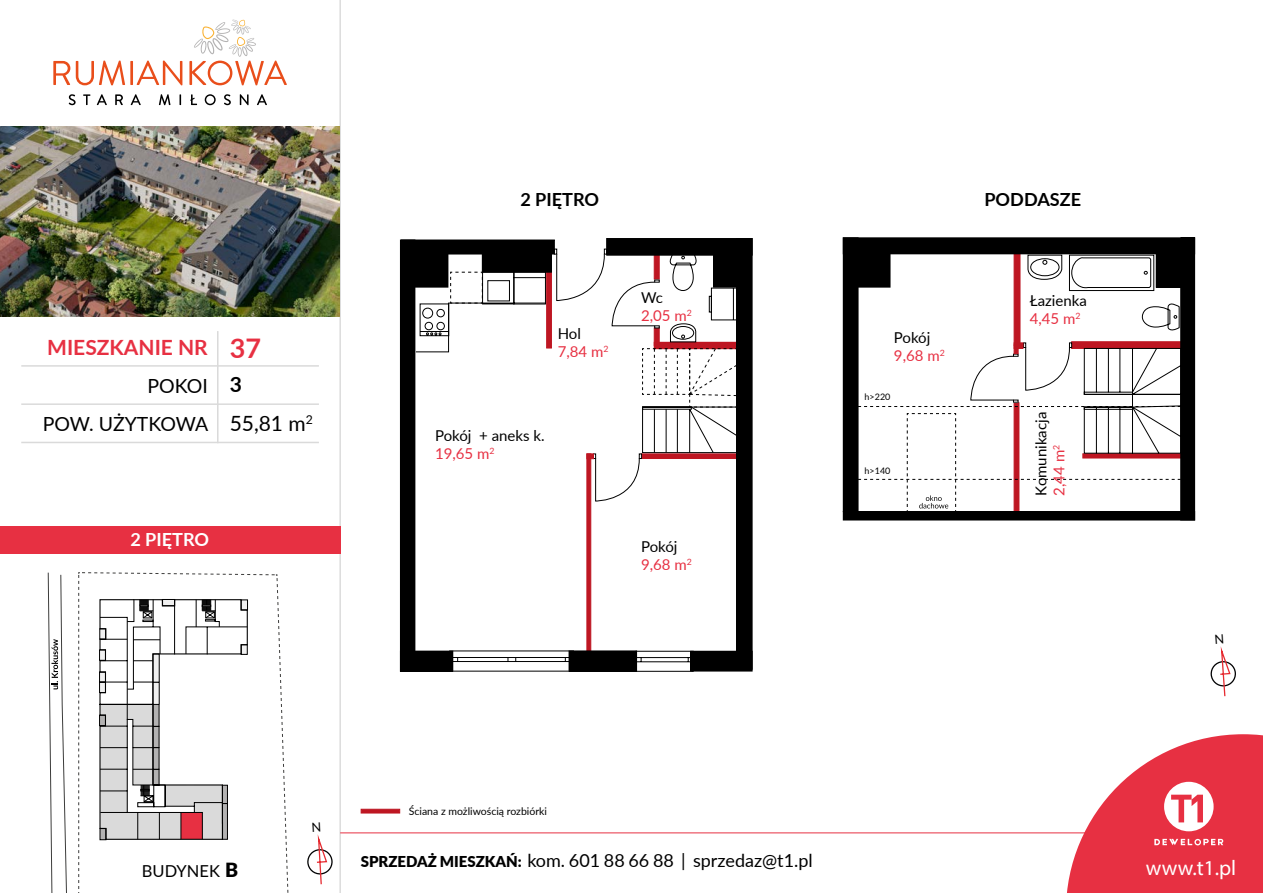
<style>
.page{position:relative;width:1263px;height:893px;background:#fff}
.page>*{position:absolute;margin:0;border:0;box-sizing:border-box;transform-origin:0 0}
.t1{font:700 27px "Lato";color:#e73042}
.t2{font:21.3px "Myriad Pro";letter-spacing:.005em;color:#fff}
.t3{font:700 21px "Lato";color:#e73042}
.t4{font:21px/39px "Lato";color:#000}
.t5{font:19.5px "Lato";color:#000}
.t6{font:700 18.15px "Lato";color:#000}
.t7{font:700 18.15px "Lato";color:#fff}
.t8{font:18px "Lato";color:#000}
.t9{font:16.5px "Lato";color:#000}
.t10{font:15px/18px "Lato";color:#000}
.t11{font:15px/18px "Lato";color:#e73042}
.t12{font:10.5px "Lato";color:#000}
.t13{font:9px "Lato";color:#000}
.s1{color:#000}
.s2{color:#e73042}
.s3{font-weight:700}
.s4{font-weight:900;font-size:19.5px}
.s5{font-weight:900;font-size:15px}
</style>
<div class="page">
<hr style="left:217px;top:331px;width:1px;height:112px;background:#dadada">
<hr style="left:21px;top:365px;width:298px;height:2px;background:#dadada">
<hr style="left:21px;top:403px;width:298px;height:2px;background:#dadada">
<hr style="left:21px;top:442px;width:298px;height:1px;background:#dadada">
<hr style="left:339px;top:0;width:2px;height:893px;background:#dcdcdc">
<img style="left:0;top:126px;width:339px;height:191px">
<svg style="left:361px;top:809px;width:39px;height:4px"></svg>
<svg style="left:53px;top:61px;width:17px;height:24px"></svg>
<svg style="left:76px;top:61px;width:49px;height:24px"></svg>
<hr style="left:130px;top:61px;width:3px;height:24px;background:#e94e1b">
<svg style="left:137px;top:61px;width:45px;height:24px"></svg>
<svg style="left:189px;top:19px;width:98px;height:66px"></svg>
<svg style="left:69px;top:94px;width:7px;height:11px"></svg>
<svg style="left:83px;top:94px;width:7px;height:11px"></svg>
<svg style="left:97px;top:94px;width:10px;height:11px"></svg>
<svg style="left:115px;top:94px;width:8px;height:11px"></svg>
<svg style="left:131px;top:94px;width:10px;height:11px"></svg>
<svg style="left:159px;top:94px;width:11px;height:11px"></svg>
<svg style="left:190px;top:94px;width:7px;height:11px"></svg>
<svg style="left:205px;top:94px;width:11px;height:11px"></svg>
<svg style="left:224px;top:94px;width:7px;height:11px"></svg>
<svg style="left:240px;top:94px;width:9px;height:11px"></svg>
<svg style="left:257px;top:94px;width:10px;height:11px"></svg>
<svg style="left:307px;top:849px;width:25px;height:25px"></svg>
<div style="left:307px;top:849px;width:26px;height:26px;border:1px solid #020203;border-radius:50%"></div>
<div style="left:0;top:526px;width:341px;height:27px;background:#e73042"></div>
<hr style="left:587px;top:454px;width:4px;height:206px;background:#be1622">
<div style="left:586px;top:453px;width:5px;height:207px;border:1px solid #be1622"></div>
<div style="left:448px;top:657px;width:126px;height:5px;border:1px solid #000"></div>
<div style="left:636px;top:651px;width:58px;height:21px;border:1px solid #000"></div>
<div style="left:635px;top:657px;width:59px;height:5px;border:1px solid #000"></div>
<div style="left:607px;top:239px;width:145px;height:16px;background:#000"></div>
<div style="left:606px;top:238px;width:146px;height:17px;border:1px solid #000"></div>
<div style="left:737px;top:239px;width:15px;height:430px;background:#000"></div>
<div style="left:736px;top:238px;width:16px;height:432px;border:1px solid #000"></div>
<div style="left:691px;top:651px;width:61px;height:20px;background:#000"></div>
<div style="left:569px;top:651px;width:67px;height:20px;background:#000"></div>
<div style="left:569px;top:651px;width:68px;height:21px;border:1px solid #000"></div>
<div style="left:400px;top:651px;width:53px;height:20px;background:#000"></div>
<div style="left:400px;top:240px;width:15px;height:431px;background:#000"></div>
<div style="left:401px;top:240px;width:153px;height:14px;background:#000"></div>
<svg style="left:415px;top:249px;width:323px;height:253px"></svg>
<div style="left:482px;top:246px;width:69px;height:26px;background:#000"></div>
<div style="left:482px;top:246px;width:70px;height:27px;border:1px solid #000"></div>
<svg style="left:708px;top:254px;width:472px;height:200px"></svg>
<div style="left:843px;top:238px;width:15px;height:274px;background:#000"></div>
<div style="left:843px;top:238px;width:351px;height:16px;background:#000"></div>
<div style="left:843px;top:237px;width:352px;height:17px;border:1px solid #000"></div>
<div style="left:1181px;top:238px;width:13px;height:282px;background:#000"></div>
<div style="left:1180px;top:237px;width:15px;height:283px;border:1px solid #000"></div>
<div style="left:1156px;top:248px;width:29px;height:39px;background:#000"></div>
<div style="left:849px;top:246px;width:41px;height:41px;background:#000"></div>
<div style="left:843px;top:512px;width:351px;height:8px;background:#000"></div>
<svg style="left:858px;top:342px;width:323px;height:65px"></svg>
<svg style="left:1069px;top:254px;width:85px;height:37px"></svg>
<svg style="left:47px;top:572px;width:265px;height:321px"></svg>
<svg style="left:51px;top:639px;width:7px;height:50px"></svg>
<svg style="left:858px;top:413px;width:323px;height:99px"></svg>
<hr style="left:340px;top:833px;width:923px;height:1px;background:#e73042">
<svg style="left:1066px;top:734px;width:197px;height:159px"></svg>
<svg style="left:312px;top:834px;width:16px;height:51px"></svg>
<svg style="left:1210px;top:646px;width:26px;height:51px"></svg>
<p class="t6" style="left:520px;top:186px;width:80px">2 PIĘTRO</p>
<p class="t6" style="left:984px;top:186px;width:98px">PODDASZE</p>
<p class="t11" style="left:641px;top:287px;width:52px"><span class="s1">Wc<br></span>2,05 m<sup>2</sup></p>
<p class="t10" style="left:1030px;top:291px;width:59px">Łazienka<br><span class="s2">4,45 m</span><sup>2</sup></p>
<h3 class="t3" style="left:47px;top:332px;width:162px">MIESZKANIE nr</h3>
<h1 class="t1" style="left:230px;top:328px;width:33px">37</h1>
<p class="t11" style="left:558px;top:324px;width:52px"><span class="s1">Hol<br></span>7,84 m<sup>2</sup></p>
<p class="t10" style="left:894px;top:328px;width:52px">Pokój<br><span class="s2">9,68 m</span><sup>2</sup></p>
<h3 class="t5" style="left:147px;top:372px;width:62px">pokoi</h3>
<h3 class="t5" style="left:43px;top:409px;width:167px">pow. użytkowa</h3>
<h3 class="t4" style="left:230px;top:364px;width:85px"><span class="s3">3<br></span>55,81 m<sup>2</sup></h3>
<p class="t10" style="left:435px;top:426px;width:111px">Pokój + aneks k.<br><span class="s2">19,65 m</span><sup>2</sup></p>
<p class="t13" style="left:865px;top:391px;width:27px">h&gt;220</p>
<p class="t13" style="left:865px;top:464px;width:27px">h&gt;140</p>
<p class="t10" style="left:1031px;top:496px;width:85px;rotate:-90deg">Komunikacja<br><span class="s2">2,44 m</span><sup>2</sup></p>
<p class="t7" style="left:130px;top:526px;width:80px">2 PIĘTRO</p>
<p class="t10" style="left:641px;top:537px;width:52px">Pokój<br><span class="s2">9,68 m</span><sup>2</sup></p>
<p class="t9" style="left:142px;top:859px;width:98px">BUDynek <span class="s4">B</span></p>
<p class="t12" style="left:409px;top:804px;width:140px">Ściana z możliwością rozbiórki</p>
<p class="t8" style="left:361px;top:847px;width:453px"><span class="s5">SPRZEDAŻ MIESZKAŃ:</span> kom. 601 88 66 88 | sprzedaz@t1.pl</p>
<h2 class="t2" style="left:1146px;top:855px;width:92px">www.t1.pl</h2>
</div>
